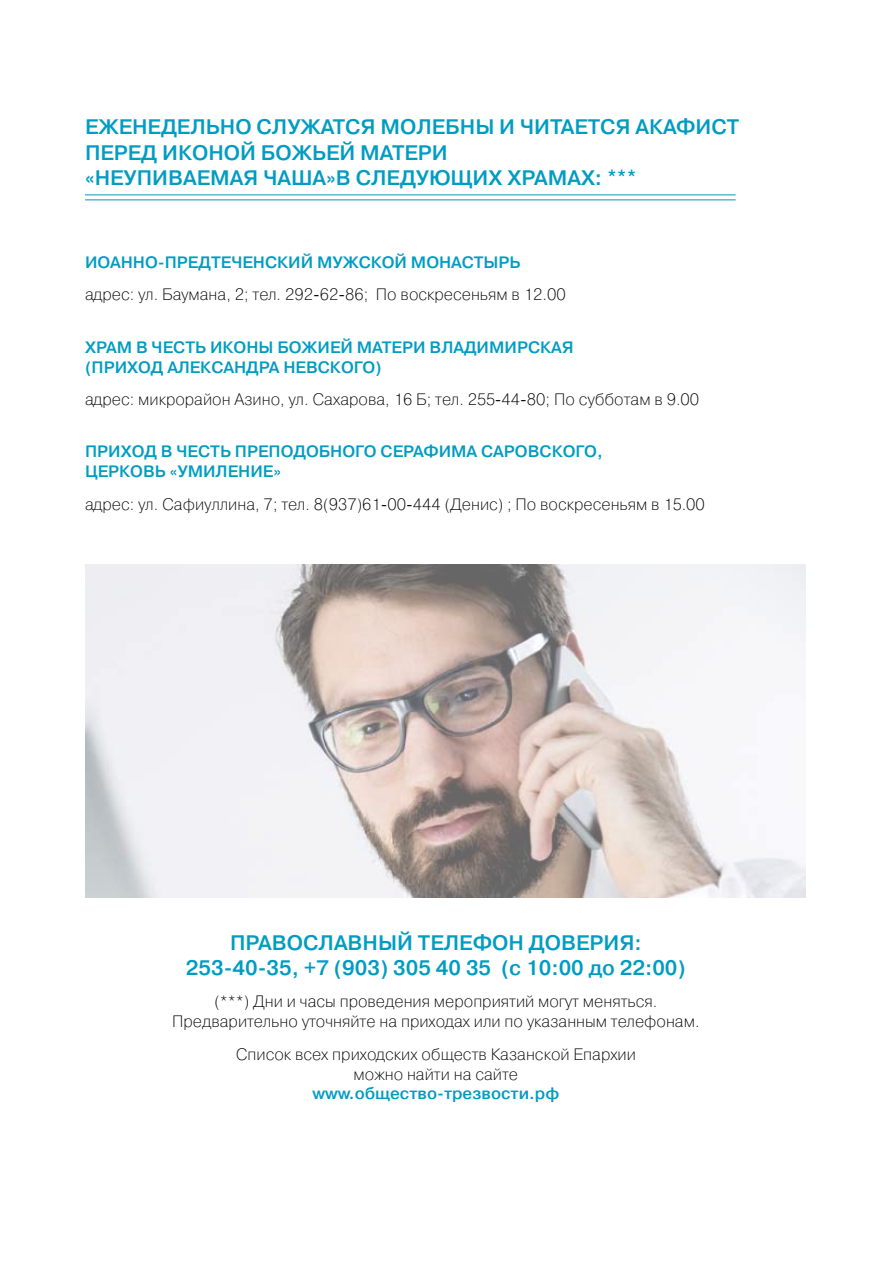
<style>
.page{position:relative;width:893px;height:1263px;background:#fff}
.page>*{position:absolute;margin:0;border:0;box-sizing:border-box;transform-origin:0 0}
.t1{font:700 21px/25.2px "Pragmatica Light C";color:#009cc2}
.t2{font:16.5px/19.8px "Pragmatica Light C";color:#000;text-align:center}
.t3{font:700 16.5px/19.8px "Pragmatica Light C";color:#009cc2}
</style>
<div class="page">
<img style="left:85px;top:565px;width:721px;height:332px">
<hr style="left:85px;top:194px;width:651px;height:1px;background:#009cc2">
<hr style="left:85px;top:199px;width:651px;height:1px;background:#009cc2">
<p class="t1" style="left:85px;top:115px;width:656px">Еженедельно служатся молебны и читается акафи ст перед и коной Божьей Матери<br>«Н еупи ваемая Чаша»в следующих храмах: ***</p>
<p class="t3" style="left:85px;top:252px;width:437px">Иоанно-П редтеченски й мужской монастырь</p>
<p class="t2" style="left:85px;top:285px;width:482px">адрес: ул. Баумана, 2; тел. 292-62-86; По воскресеньям в 12.00</p>
<p class="t3" style="left:85px;top:337px;width:490px">Храм в честь и коны Божи ей Матери Влади ми рская (приход Александра Н евского)</p>
<p class="t2" style="left:85px;top:390px;width:616px">адрес: микрорайон Азино, ул. Сахарова, 16 Б; тел. 255-44-80; По субботам в 9.00</p>
<p class="t3" style="left:85px;top:442px;width:519px">П риход в честь преподобного Серафи ма Саровского, церковь «Умилени е»</p>
<p class="t2" style="left:85px;top:494px;width:621px">адрес: ул. Сафиуллина, 7; тел. 8(937)61-00-444 (Денис) ; По воскресеньям в 15.00</p>
<p class="t1" style="left:186px;top:930px;width:501px;text-align:center">П равославный телефон довери я:<br>253-40-35, +7 (903) 305 40 35 (с 10:00 до 22:00)</p>
<p class="t2" style="left:172px;top:992px;width:529px">(***) Дни и часы проведения мероприятий могут меняться.<br>Предварительно уточняйте на приходах или по указанным телефонам.</p>
<p class="t2" style="left:236px;top:1044px;width:402px">Список всех приходских обществ Казанской Епархии можно найти на сайте</p>
<p class="t3" style="left:312px;top:1084px;width:248px">www.общество-трезвости.рф</p>
</div>
